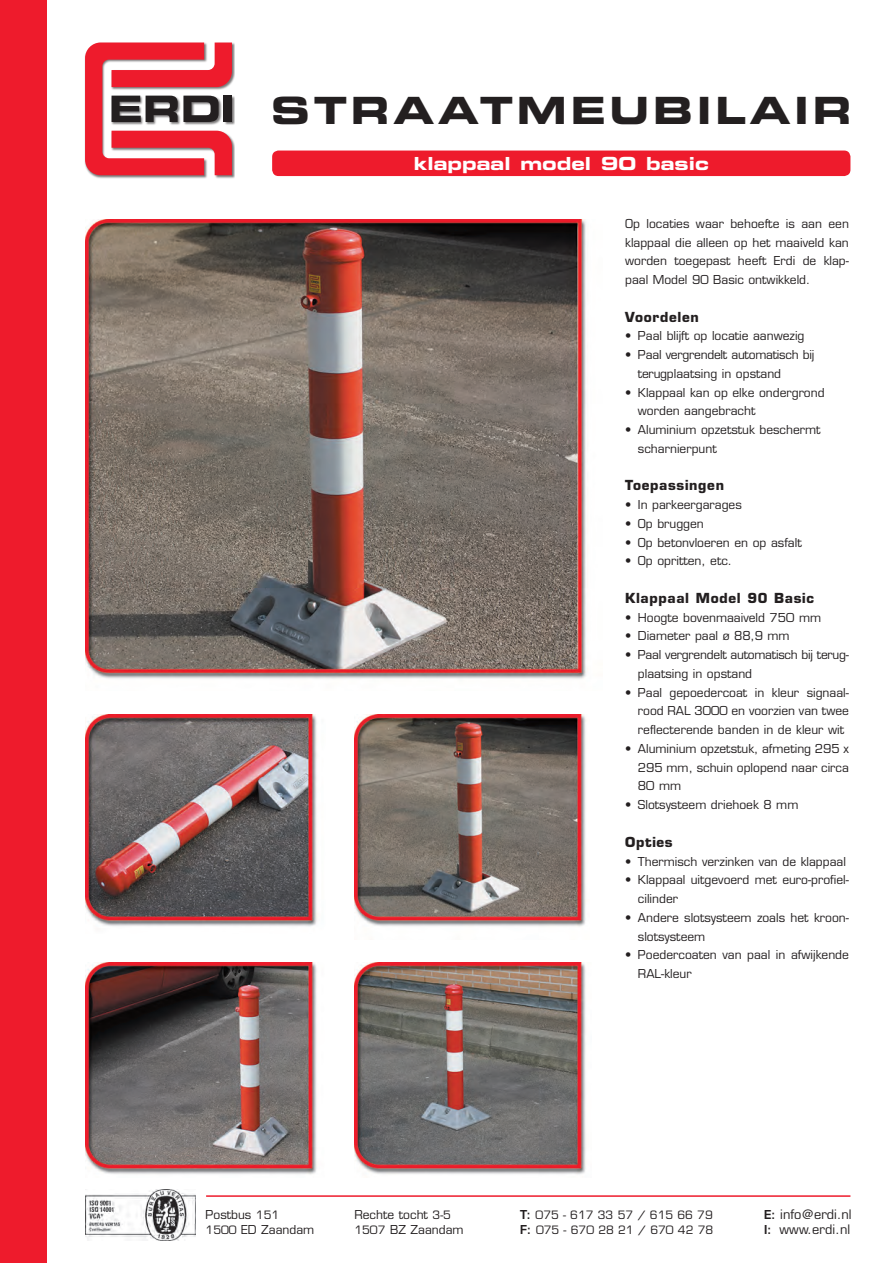
<style>
.page{position:relative;width:893px;height:1263px;background:#fff}
.page>*{position:absolute;margin:0;border:0;box-sizing:border-box;transform-origin:0 0}
.Normaal{font:37.5px "Eurostile Bold Extended Two";letter-spacing:.1em;color:#231f20}
._1_Kop{font:18px "Eurostile Bold Extended Two";color:#fff}
._3_Tussenkop{font:700 13.5px "Eurostile";letter-spacing:.05em;color:#231f20}
._2_Normaal{font:12.75px "Eurostile";color:#231f20}
.Normaal-2{font:12px/18.8px "Eurostile";color:#231f20}
._2_Body{font:12px/18.8px "Eurostile";color:#231f20;text-align:justify}
.Normaal-3{font:12px/18.8px "Eurostile";letter-spacing:-.02em;color:#231f20}
._2_Normaal-2{font:12px "Eurostile";color:#231f20}
._2_Normaal-3{font:11.25px "Eurostile";color:#231f20}
.s1{font-size:11.25px}
.s2{font-weight:600;font-size:12px}
</style>
<div class="page">
<div style="left:272px;top:151px;width:578px;height:25px;background:#ee1b2c;border-radius:6px"></div>
<img style="left:85px;top:219px;width:501px;height:460px">
<img style="left:85px;top:715px;width:233px;height:212px">
<img style="left:354px;top:715px;width:232px;height:212px">
<img style="left:85px;top:963px;width:232px;height:212px">
<img style="left:354px;top:963px;width:232px;height:211px">
<div style="left:0;top:0;width:47px;height:1263px;background:#ee1b2c"></div>
<hr style="left:206px;top:1195px;width:644px;height:2px;background:#ee1b2c">
<img style="left:85px;top:1189px;width:111px;height:51px">
<div style="left:85px;top:42px;width:150px;height:137px;background:#231f20;opacity:.6"></div>
<svg style="left:85px;top:43px;width:147px;height:132px"></svg>
<div style="left:224px;top:96px;width:8px;height:26px;background:#231f20"></div>
<p class="Normaal" style="left:271px;top:84px;width:582px">STRAATMEUBILAIR</p>
<p class="_1_Kop" style="left:414px;top:150px;width:297px">klappaal model 90 basic</p>
<p class="_2_Body" style="left:625px;top:214px;width:225px">Op locaties waar behoefte is aan een klappaal die alleen op het maaiveld kan worden toegepast heeft Erdi de klap&shy;paal Model 90 Basic ontwikkeld.</p>
<p class="_3_Tussenkop" style="left:625px;top:308px;width:75px">Voordelen</p>
<p class="Normaal-2" style="left:625px;top:327px;width:181px">• Paal blijft op locatie aanwezig</p>
<p class="Normaal-3" style="left:638px;top:345px;width:178px;text-indent:-13px">• Paal vergrendelt automatisch bij terugplaatsing in opstand</p>
<p class="Normaal-2" style="left:638px;top:383px;width:188px;text-indent:-13px">• Klappaal kan op elke ondergrond worden aangebracht</p>
<p class="Normaal-2" style="left:638px;top:420px;width:184px;text-indent:-13px">• Aluminium opzetstuk beschermt scharnierpunt</p>
<p class="_3_Tussenkop" style="left:625px;top:477px;width:100px">Toepassingen</p>
<p class="Normaal-2" style="left:625px;top:495px;width:118px">• In parkeergarages</p>
<p class="Normaal-2" style="left:625px;top:514px;width:80px">• Op bruggen</p>
<p class="Normaal-2" style="left:625px;top:533px;width:178px">• Op betonvloeren en op asfalt</p>
<p class="Normaal-2" style="left:625px;top:552px;width:108px">• Op opritten, etc.</p>
<p class="_3_Tussenkop" style="left:625px;top:590px;width:190px">Klappaal Model 90 Basic</p>
<p class="Normaal-2" style="left:625px;top:608px;width:197px">• Hoogte bovenmaaiveld 750 mm</p>
<p class="Normaal-2" style="left:625px;top:627px;width:166px">• Diameter paal ø 88,9 mm</p>
<p class="Normaal-3" style="left:638px;top:645px;width:213px;text-indent:-13px">• Paal vergrendelt automatisch bij terug&shy;plaatsing in opstand</p>
<p class="Normaal-2" style="left:638px;top:683px;width:213px;text-align:justify;text-indent:-13px">• Paal gepoedercoat in kleur signaal&shy;rood RAL 3000 en voorzien van twee reflecterende banden in de kleur wit</p>
<p class="Normaal-2" style="left:638px;top:739px;width:213px;text-align:justify;text-indent:-13px">• Aluminium opzetstuk, afmeting 295 x 295 mm, schuin oplopend naar circa 80 mm</p>
<p class="Normaal-2" style="left:625px;top:795px;width:175px">• Slotsysteem driehoek 8 mm</p>
<p class="_3_Tussenkop" style="left:625px;top:833px;width:49px">Opties</p>
<p class="Normaal-2" style="left:625px;top:852px;width:222px">• Thermisch verzinken van de klappaal</p>
<p class="Normaal-2" style="left:638px;top:870px;width:213px;text-indent:-13px">• Klappaal uitgevoerd met euro-profiel&shy;cilinder</p>
<p class="Normaal-2" style="left:638px;top:908px;width:213px;text-indent:-13px">• Andere slotsysteem zoals het kroon&shy;slotsysteem</p>
<p class="Normaal-2" style="left:638px;top:945px;width:213px;text-indent:-13px">• Poedercoaten van paal in afwijkende<br>RAL-kleur</p>
<p class="_2_Normaal-2" style="left:206px;top:1207px;width:75px">Postbus <span class="s1">151</span></p>
<p class="_2_Normaal-2" style="left:354px;top:1207px;width:98px">Rechte tocht <span class="s1">3-5</span></p>
<p class="_2_Normaal-3" style="left:520px;top:1208px;width:194px"><span class="s2">T:</span> 075 - 617 33 57 / 615 66 79</p>
<p class="_2_Normaal" style="left:764px;top:1207px;width:89px"><span class="s2">E:</span> info@erdi.nl</p>
<p class="_2_Normaal-2" style="left:206px;top:1222px;width:110px"><span class="s1">1500</span> ED Zaandam</p>
<p class="_2_Normaal-2" style="left:354px;top:1222px;width:111px"><span class="s1">1507</span> BZ Zaandam</p>
<p class="_2_Normaal-3" style="left:520px;top:1223px;width:194px"><span class="s2">F:</span> 075 - 670 28 21 / 670 42 78</p>
<p class="_2_Normaal" style="left:764px;top:1222px;width:88px"><span class="s2">I:</span> www.erdi.nl</p>
</div>
